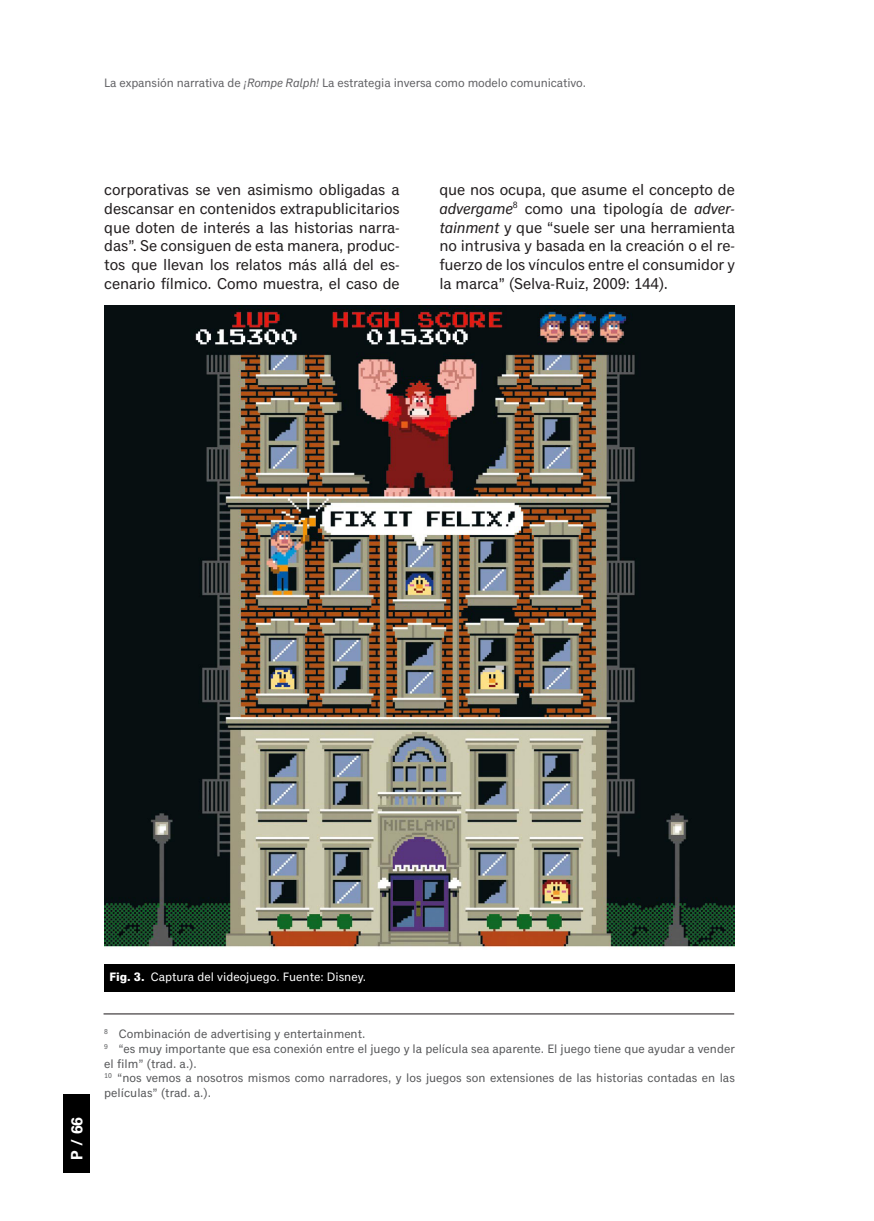
<style>
.page{position:relative;width:874px;height:1221px;background:#fff}
.page>*{position:absolute;margin:0;border:0;box-sizing:border-box;transform-origin:0 0}
.Estilo_de_párrafo_1{font:15.75px/18.9px "Classic Grotesque Pro";letter-spacing:-.01em;color:#231f20;text-align:justify}
.t1{font:700 15.75px "Univers LT Std";color:#fff}
.t2{font:12.25px/14.7px "Classic Grotesque Pro";color:#57585a}
.t3{font:12.25px "Classic Grotesque Pro";letter-spacing:-.01em;color:#636366}
.t4{font:12.25px "Classic Grotesque Pro";color:#fff}
.s1{font-style:italic}
.s2{font-weight:700}
</style>
<div class="page">
<div style="left:64px;top:1094px;width:26px;height:78px;background:#000"></div>
<img style="left:104px;top:306px;width:630px;height:641px">
<hr style="left:103px;top:1012px;width:630px;height:2px;background:#231f20">
<div style="left:104px;top:964px;width:630px;height:27px;background:#000"></div>
<p class="t3" style="left:104px;top:76px;width:483px">La expansión narrativa de <span class="s1">¡Rompe Ralph!</span> La estrategia inversa como modelo comunicativo.</p>
<p class="Estilo_de_párrafo_1" style="left:104px;top:181px;width:297px">corporativas se ven asimismo obligadas a descansar en contenidos extrapublicitarios que doten de interés a las historias narra&shy;das”. Se consiguen de esta manera, produc&shy;tos que llevan los relatos más allá del es&shy;cenario fílmico. Como muestra, el caso de</p>
<p class="Estilo_de_párrafo_1" style="left:439px;top:180px;width:297px">que nos ocupa, que asume el concepto de <span class="s1">advergame</span><sup>8</sup> como una tipología de <span class="s1">adver&shy;tainment</span> y que “suele ser una herramienta no intrusiva y basada en la creación o el re&shy;fuerzo de los vínculos entre el consumidor y la marca” (Selva-Ruiz, 2009: 144).</p>
<p class="t1" style="left:68px;top:1159px;width:44px;rotate:-90deg">P / 66</p>
<p class="t4" style="left:109px;top:970px;width:258px"><span class="s2">Fig. 3.</span> Captura del videojuego. Fuente: Disney.</p>
<p class="t2" style="left:104px;top:1027px;width:262px"><sup>8</sup> Combinación de advertising y entertainment.</p>
<p class="t2" style="left:104px;top:1041px;width:632px"><sup>9</sup> “es muy importante que esa conexión entre el juego y la película sea aparente. El juego tiene que ayudar a vender el film” (trad. a.).</p>
<p class="t2" style="left:104px;top:1071px;width:632px"><sup>10</sup> “nos vemos a nosotros mismos como narradores, y los juegos son extensiones de las historias contadas en las películas” (trad. a.).</p>
</div>
